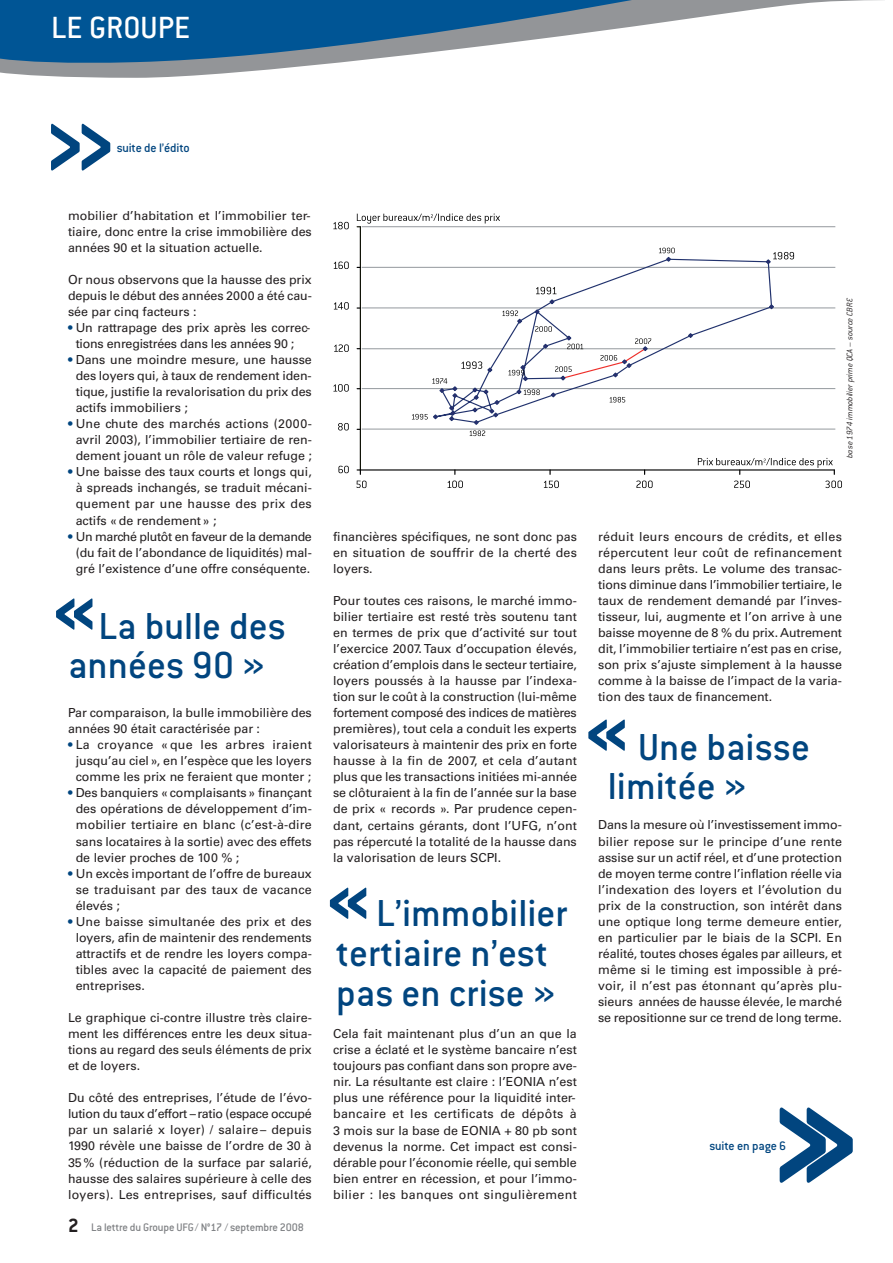
<style>
.page{position:relative;width:893px;height:1263px;background:#fff}
.page>*{position:absolute;margin:0;border:0;box-sizing:border-box;transform-origin:0 0}
.t1{font:700 78px "Conduit ITC Std";color:#01457f}
.t2{font:500 41.25px/40.2px "Conduit ITC Std";color:#01457f}
.t3{font:500 33.6px "Conduit ITC Std";color:#fff}
.t4{font:500 13.5px "Conduit ITC Std";letter-spacing:-.01em;color:#01457f}
.t5{font:12.45px/16px "Univers";color:#231f20;text-align:justify}
.t6{font:500 12px "Conduit ITC Std";letter-spacing:-.015em;color:#808285}
.t7{font:italic 300 9px "Conduit ITC Std";color:#231f20}
.s1{color:#01457f}
.s2{font-weight:700;font-size:21px;color:#231f20}
</style>
<div class="page">
<svg style="left:0;top:66px;width:304px;height:12px;fill:#939598"></svg>
<svg style="left:0;top:0;width:884px;height:66px"></svg>
<svg style="left:51px;top:124px;width:59px;height:47px"></svg>
<hr style="left:362px;top:226px;width:473px;height:1px;background:#92979c">
<hr style="left:362px;top:267px;width:473px;height:1px;background:#92979c">
<hr style="left:362px;top:308px;width:473px;height:1px;background:#92979c">
<hr style="left:362px;top:348px;width:473px;height:1px;background:#92979c">
<hr style="left:362px;top:388px;width:473px;height:1px;background:#92979c">
<hr style="left:362px;top:429px;width:473px;height:1px;background:#92979c">
<hr style="left:360px;top:227px;width:1px;height:243px;background:#0b0d02">
<hr style="left:360px;top:469px;width:474px;height:2px;background:#000">
<svg style="left:357px;top:469px;width:4px;height:5px"></svg>
<svg style="left:434px;top:258px;width:339px;height:156px"></svg>
<svg style="left:550px;top:391px;width:7px;height:7px"></svg>
<svg style="left:687px;top:332px;width:7px;height:7px"></svg>
<svg style="left:768px;top:303px;width:7px;height:7px"></svg>
<svg style="left:357px;top:214px;width:143px;height:13px"></svg>
<svg style="left:698px;top:458px;width:137px;height:16px"></svg>
<svg style="left:333px;top:222px;width:16px;height:7px"></svg>
<svg style="left:334px;top:262px;width:15px;height:7px"></svg>
<svg style="left:334px;top:302px;width:15px;height:8px"></svg>
<svg style="left:334px;top:344px;width:15px;height:8px"></svg>
<svg style="left:333px;top:384px;width:16px;height:8px"></svg>
<svg style="left:338px;top:423px;width:11px;height:7px"></svg>
<svg style="left:338px;top:466px;width:11px;height:7px"></svg>
<svg style="left:356px;top:481px;width:11px;height:7px"></svg>
<svg style="left:448px;top:481px;width:15px;height:7px"></svg>
<svg style="left:544px;top:481px;width:15px;height:7px"></svg>
<svg style="left:636px;top:481px;width:17px;height:7px"></svg>
<svg style="left:734px;top:481px;width:16px;height:7px"></svg>
<svg style="left:825px;top:481px;width:17px;height:7px"></svg>
<svg style="left:533px;top:287px;width:23px;height:28px"></svg>
<svg style="left:659px;top:248px;width:16px;height:15px"></svg>
<svg style="left:502px;top:310px;width:21px;height:15px"></svg>
<svg style="left:610px;top:397px;width:15px;height:5px"></svg>
<svg style="left:515px;top:388px;width:25px;height:7px"></svg>
<svg style="left:508px;top:364px;width:21px;height:18px"></svg>
<svg style="left:535px;top:326px;width:116px;height:56px"></svg>
<svg style="left:412px;top:361px;width:89px;height:75px"></svg>
<svg style="left:765px;top:252px;width:29px;height:13px"></svg>
<svg style="left:780px;top:1107px;width:73px;height:76px"></svg>
<h3 class="t3" style="left:51px;top:17px;width:141px">LE GROUPE</h3>
<p class="t4" style="left:117px;top:144px;width:75px">suite de l’édito</p>
<p class="t5" style="left:68px;top:208px;width:245px">mobilier d’habitation et l’immobilier ter&shy;tiaire, donc entre la crise immobilière des années 90 et la situation actuelle.</p>
<p class="t5" style="left:68px;top:272px;width:245px">Or nous observons que la hausse des prix depuis le début des années 2000 a été cau&shy;sée par cinq facteurs :</p>
<p class="t5" style="left:76px;top:321px;width:236px;text-indent:-8px"><span class="s1">•</span> Un rattrapage des prix après les correc&shy;tions enregistrées dans les années 90 ;</p>
<p class="t5" style="left:76px;top:353px;width:238px;text-indent:-8px"><span class="s1">•</span> Dans une moindre mesure, une hausse des loyers qui, à taux de rendement iden&shy;tique, justifie la revalorisation du prix des actifs immobiliers ;</p>
<p class="t5" style="left:76px;top:417px;width:238px;text-indent:-8px"><span class="s1">•</span> Une chute des marchés actions (2000- avril 2003), l’immobilier tertiaire de ren&shy;dement jouant un rôle de valeur refuge ;</p>
<p class="t5" style="left:76px;top:465px;width:238px;text-indent:-8px"><span class="s1">•</span> Une baisse des taux courts et longs qui, à spreads inchangés, se traduit mécani&shy;quement par une hausse des prix des actifs «de rendement» ;</p>
<p class="t5" style="left:76px;top:529px;width:238px;text-indent:-8px"><span class="s1">•</span> Un marché plutôt en faveur de la demande (du fait de l’abondance de liquidités) mal&shy;gré l’existence d’une offre conséquente.</p>
<h1 class="t1" style="left:52px;top:587px;width:46px">«</h1>
<h2 class="t2" style="left:68px;top:611px;width:219px;line-height:39px;text-indent:30px">La bulle des années 90 »</h2>
<p class="t5" style="left:68px;top:706px;width:245px">Par comparaison, la bulle immobilière des années 90 était caractérisée par :</p>
<p class="t5" style="left:76px;top:738px;width:238px;text-indent:-8px"><span class="s1">•</span> La croyance « que les arbres iraient jusqu’au ciel», en l’espèce que les loyers comme les prix ne feraient que monter ;</p>
<p class="t5" style="left:76px;top:786px;width:238px;text-indent:-8px"><span class="s1">•</span> Des banquiers «complaisants» finançant des opérations de développement d’im&shy;mobilier tertiaire en blanc (c’est-à-dire sans locataires à la sortie) avec des effets de levier proches de 100 % ;</p>
<p class="t5" style="left:76px;top:866px;width:238px;text-indent:-8px"><span class="s1">•</span> Un excès important de l’offre de bureaux se traduisant par des taux de vacance élevés ;</p>
<p class="t5" style="left:76px;top:914px;width:238px;text-indent:-8px"><span class="s1">•</span> Une baisse simultanée des prix et des loyers, afin de maintenir des rendements attractifs et de rendre les loyers compa&shy;tibles avec la capacité de paiement des entreprises.</p>
<p class="t5" style="left:68px;top:1011px;width:245px">Le graphique ci-contre illustre très claire&shy;ment les différences entre les deux situa&shy;tions au regard des seuls éléments de prix et de loyers.</p>
<p class="t5" style="left:68px;top:1091px;width:245px">Du côté des entreprises, l’étude de l’évo&shy;lution du taux d’effort –ratio (espace occupé par un salarié x loyer) / salaire – depuis 1990 révèle une baisse de l’ordre de 30 à 35% (réduction de la surface par salarié, hausse des salaires supérieure à celle des loyers). Les entreprises, sauf difficultés</p>
<p class="t6" style="left:68px;top:1223px;width:237px"><span class="s2">2</span> La lettre du Groupe UFG / N°17 / septembre 2008</p>
<p class="t7" style="left:847px;top:458px;width:161px;rotate:-90deg">base 1974 immobilier prime QCA – source CBRE</p>
<p class="t5" style="left:333px;top:529px;width:245px">financières spécifiques, ne sont donc pas en situation de souffrir de la cherté des loyers.</p>
<p class="t5" style="left:333px;top:593px;width:245px">Pour toutes ces raisons, le marché immo&shy;bilier tertiaire est resté très soutenu tant en termes de prix que d’activité sur tout l’exercice 2007. Taux d’occupation élevés, création d’emplois dans le secteur tertiaire, loyers poussés à la hausse par l’indexa&shy;tion sur le coût à la construction (lui-même fortement composé des indices de matières premières), tout cela a conduit les experts valorisateurs à maintenir des prix en forte hausse à la fin de 2007, et cela d’autant plus que les transactions initiées mi-année se clôturaient à la fin de l’année sur la base de prix « records ». Par prudence cepen&shy;dant, certains gérants, dont l’UFG, n’ont pas répercuté la totalité de la hausse dans la valorisation de leurs SCPI.</p>
<h1 class="t1" style="left:326px;top:876px;width:46px">«</h1>
<h2 class="t2" style="left:336px;top:897px;width:233px;text-indent:40px">L’immobilier tertiaire n’est pas en crise »</h2>
<p class="t5" style="left:333px;top:1027px;width:245px">Cela fait maintenant plus d’un an que la crise a éclaté et le système bancaire n’est toujours pas confiant dans son propre ave&shy;nir. La résultante est claire : l’EONIA n’est plus une référence pour la liquidité inter&shy;bancaire et les certificats de dépôts à 3 mois sur la base de EONIA + 80 pb sont devenus la norme. Cet impact est consi&shy;dérable pour l’économie réelle, qui semble bien entrer en récession, et pour l’immo&shy;bilier : les banques ont singulièrement</p>
<p class="t5" style="left:598px;top:529px;width:245px">réduit leurs encours de crédits, et elles répercutent leur coût de refinancement dans leurs prêts. Le volume des transac&shy;tions diminue dans l’immobilier tertiaire, le taux de rendement demandé par l’inves&shy;tisseur, lui, augmente et l’on arrive à une baisse moyenne de 8 % du prix. Autrement dit, l’immobilier tertiaire n’est pas en crise, son prix s’ajuste simplement à la hausse comme à la baisse de l’impact de la varia&shy;tion des taux de financement.</p>
<h1 class="t1" style="left:585px;top:708px;width:46px">«</h1>
<h2 class="t2" style="left:608px;top:732px;width:204px;line-height:39px;text-indent:30px">Une baisse limitée »</h2>
<p class="t5" style="left:598px;top:818px;width:245px">Dans la mesure où l’investissement immo&shy;bilier repose sur le principe d’une rente assise sur un actif réel, et d’une protection de moyen terme contre l’inflation réelle via l’indexation des loyers et l’évolution du prix de la construction, son intérêt dans une optique long terme demeure entier, en particulier par le biais de la SCPI. En réalité, toutes choses égales par ailleurs, et même si le timing est impossible à pré&shy;voir, il n’est pas étonnant qu’après plu&shy;sieurs années de hausse élevée, le marché se repositionne sur ce trend de long terme.</p>
<p class="t4" style="left:709px;top:1142px;width:78px">suite en page 6</p>
</div>
